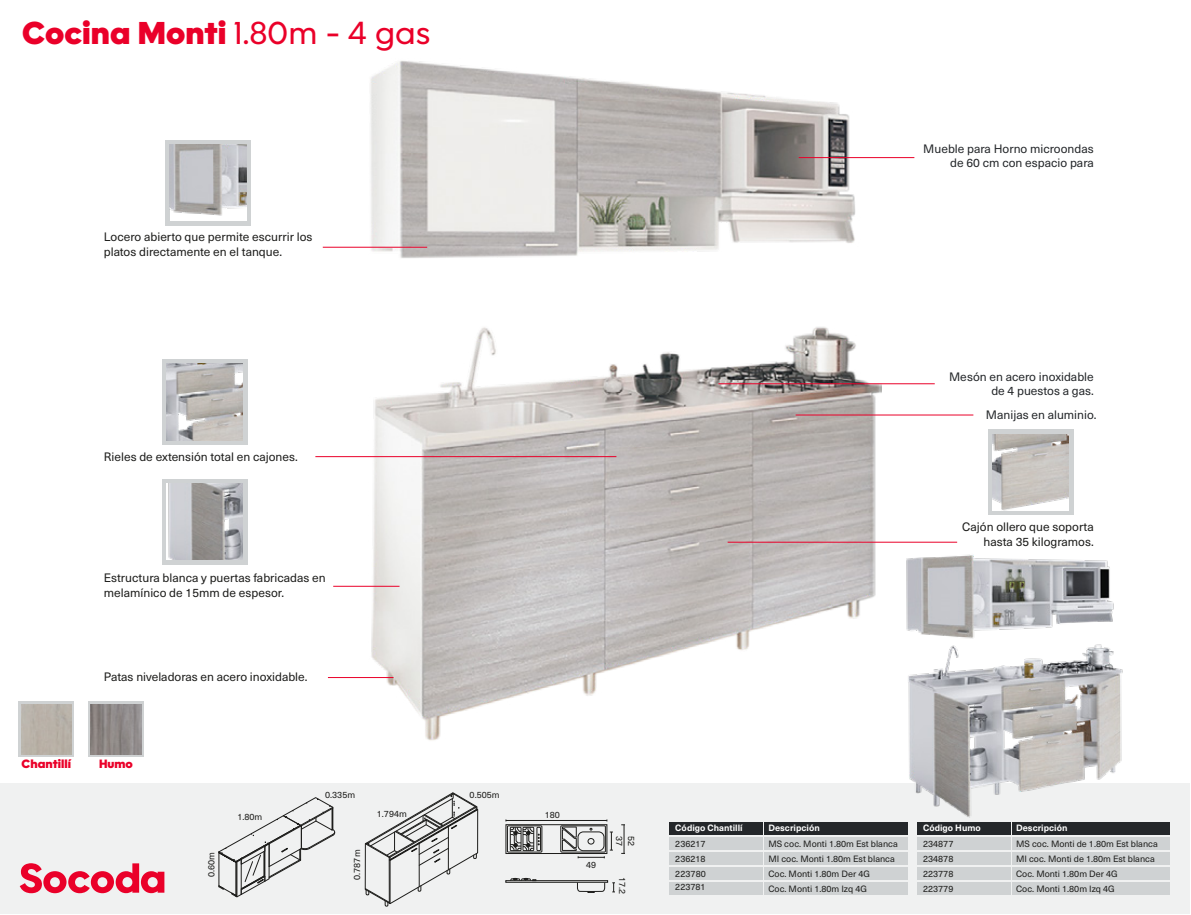
<style>
.page{position:relative;width:1191px;height:915px;background:#fff}
.page>*{position:absolute;margin:0;border:0;box-sizing:border-box;transform-origin:0 0}
.t1{font:800 31.5px "Cina GEO";color:#ea0029}
.t2{font:12px/14.4px "Neue Haas Unica W1 G";color:#1d1d1b}
.t3{font:12px/14.4px "Neue Haas Unica W1 G";color:#24272a;text-align:right}
.t4{font:800 12px "Cina GEO";color:#ea0029}
.t5{font:9px/15px "Neue Haas Unica W1 G";color:#1d1d1b;text-align:justify}
.t6{font:700 9px "Neue Haas Unica";color:#fff}
.s1{font-weight:400}
</style>
<div class="page">
<img style="left:369px;top:60px;width:512px;height:681px">
<div style="left:0;top:783px;width:1190px;height:131px;background:#f0f1f1"></div>
<hr style="left:328px;top:677px;width:65px;height:1px;background:#ea0029">
<hr style="left:333px;top:585px;width:66px;height:1px;background:#ea0029">
<hr style="left:795px;top:414px;width:178px;height:1px;background:#ea0029">
<hr style="left:323px;top:247px;width:104px;height:1px;background:#ea0029">
<hr style="left:798px;top:157px;width:116px;height:1px;background:#ea0029">
<hr style="left:727px;top:541px;width:230px;height:1px;background:#ea0029">
<hr style="left:315px;top:456px;width:301px;height:1px;background:#ea0029">
<hr style="left:718px;top:383px;width:216px;height:1px;background:#ea0029">
<svg style="left:19px;top:701px;width:55px;height:56px"></svg>
<div style="left:21px;top:704px;width:50px;height:50px;background:#b9b1a8"></div>
<svg style="left:88px;top:701px;width:56px;height:56px"></svg>
<img style="left:91px;top:704px;width:50px;height:50px">
<svg style="left:20px;top:863px;width:144px;height:29px"></svg>
<div style="left:506px;top:824px;width:101px;height:29px;border:1px solid #1d1d1b"></div>
<div style="left:578px;top:831px;width:26px;height:19px;border:1px solid #1d1d1b;border-radius:5px"></div>
<svg style="left:588px;top:838px;width:6px;height:6px"></svg>
<div style="left:560px;top:825px;width:45px;height:27px;border:1px solid #1d1d1b"></div>
<div style="left:507px;top:825px;width:35px;height:27px;border:1px solid #1d1d1b"></div>
<hr style="left:506px;top:819px;width:101px;height:1px;background:#1d1d1b">
<svg style="left:578px;top:856px;width:27px;height:2px"></svg>
<svg style="left:621px;top:824px;width:4px;height:29px"></svg>
<svg style="left:610px;top:831px;width:3px;height:19px"></svg>
<div style="left:537px;top:826px;width:4px;height:24px;border:1px solid #1d1d1b"></div>
<svg style="left:612px;top:882px;width:3px;height:10px"></svg>
<div style="left:505px;top:880px;width:103px;height:2px;border:1px solid #1d1d1b"></div>
<svg style="left:577px;top:881px;width:28px;height:11px"></svg>
<svg style="left:510px;top:877px;width:26px;height:3px"></svg>
<svg style="left:506px;top:819px;width:34px;height:31px"></svg>
<svg style="left:562px;top:826px;width:14px;height:24px"></svg>
<svg style="left:364px;top:792px;width:115px;height:114px"></svg>
<div style="left:670px;top:821px;width:93px;height:13px;background:#24272a"></div>
<div style="left:670px;top:836px;width:93px;height:13px;background:#cfd2d3"></div>
<div style="left:670px;top:851px;width:93px;height:13px;background:#cfd2d3"></div>
<div style="left:670px;top:866px;width:93px;height:13px;background:#cfd2d3"></div>
<div style="left:670px;top:881px;width:93px;height:13px;background:#cfd2d3"></div>
<div style="left:764px;top:821px;width:143px;height:13px;background:#24272a"></div>
<div style="left:764px;top:836px;width:143px;height:13px;background:#cfd2d3"></div>
<div style="left:764px;top:851px;width:143px;height:13px;background:#cfd2d3"></div>
<div style="left:764px;top:866px;width:143px;height:13px;background:#cfd2d3"></div>
<div style="left:764px;top:881px;width:143px;height:13px;background:#cfd2d3"></div>
<div style="left:917px;top:821px;width:93px;height:13px;background:#24272a"></div>
<div style="left:917px;top:836px;width:93px;height:13px;background:#cfd2d3"></div>
<div style="left:917px;top:851px;width:93px;height:13px;background:#cfd2d3"></div>
<div style="left:917px;top:866px;width:93px;height:13px;background:#cfd2d3"></div>
<div style="left:917px;top:881px;width:93px;height:13px;background:#cfd2d3"></div>
<div style="left:1012px;top:821px;width:157px;height:13px;background:#24272a"></div>
<div style="left:1012px;top:836px;width:157px;height:13px;background:#cfd2d3"></div>
<div style="left:1012px;top:851px;width:157px;height:13px;background:#cfd2d3"></div>
<div style="left:1012px;top:866px;width:157px;height:13px;background:#cfd2d3"></div>
<div style="left:1012px;top:881px;width:157px;height:13px;background:#cfd2d3"></div>
<svg style="left:218px;top:797px;width:117px;height:100px"></svg>
<div style="left:166px;top:140px;width:85px;height:85px;background:#cfd2d3"></div>
<img style="left:170px;top:144px;width:76px;height:77px">
<div style="left:162px;top:359px;width:85px;height:85px;background:#cfd2d3"></div>
<img style="left:166px;top:364px;width:77px;height:76px">
<div style="left:162px;top:479px;width:85px;height:85px;background:#cfd2d3"></div>
<img style="left:166px;top:483px;width:77px;height:76px">
<div style="left:988px;top:429px;width:85px;height:85px;background:#cfd2d3"></div>
<img style="left:992px;top:434px;width:76px;height:76px">
<img style="left:889px;top:541px;width:267px;height:284px">
<h1 class="t1" style="left:22px;top:7px;width:410px">Cocina Monti <span class="s1">1.80m - 4 gas</span></h1>
<h2 class="t2" style="left:104px;top:229px;width:210px">Locero abierto que permite escurrir los platos directamente en el tanque.</h2>
<h2 class="t2" style="left:104px;top:448px;width:195px">Rieles de extensión total en cajones.</h2>
<h2 class="t2" style="left:104px;top:569px;width:223px">Estructura blanca y puertas fabricadas en melamínico de 15mm de espesor.</h2>
<h2 class="t2" style="left:104px;top:669px;width:205px">Patas niveladoras en acero inoxidable.</h2>
<h2 class="t4" style="left:22px;top:753px;width:51px">Chantillí</h2>
<h2 class="t4" style="left:99px;top:753px;width:35px">Humo</h2>
<p class="t5" style="left:203px;top:876px;width:26px;rotate:-90deg">0.60m</p>
<p class="t5" style="left:237px;top:808px;width:26px">1.80m</p>
<p class="t5" style="left:325px;top:786px;width:32px">0.335m</p>
<p class="t5" style="left:349px;top:879px;width:32px;rotate:-90deg">0.787m</p>
<p class="t5" style="left:377px;top:805px;width:32px">1.794m</p>
<p class="t5" style="left:469px;top:786px;width:32px">0.505m</p>
<h2 class="t3" style="left:923px;top:141px;width:172px">Mueble para Horno microondas de 60 cm con espacio para</h2>
<h2 class="t3" style="left:949px;top:368px;width:146px">Mesón en acero inoxidable de 4 puestos a gas.</h2>
<h2 class="t3" style="left:986px;top:406px;width:112px">Manijas en aluminio.</h2>
<h2 class="t2" style="left:962px;top:519px;width:133px;text-align:right">Cajón ollero que soporta hasta 35 kilogramos.</h2>
<p class="t5" style="left:545px;top:806px;width:17px">180</p>
<p class="t5" style="left:586px;top:856px;width:12px">49</p>
<p class="t5" style="left:627px;top:835px;width:12px;rotate:90deg">37</p>
<p class="t5" style="left:639px;top:835px;width:12px;rotate:90deg">52</p>
<p class="t5" style="left:630px;top:876px;width:19px;rotate:90deg">17.2</p>
<p class="t6" style="left:675px;top:821px;width:69px">Código Chantillí</p>
<p class="t6" style="left:768px;top:821px;width:53px">Descripción</p>
<p class="t5" style="left:675px;top:835px;width:32px">236217<br>236218<br>223780</p>
<p class="t5" style="left:675px;top:878px;width:32px">223781</p>
<p class="t5" style="left:768px;top:835px;width:131px;text-align:left">MS coc. Monti 1.80m Est blanca<br>MI coc. Monti 1.80m Est blanca<br>Coc. Monti 1.80m Der 4G<br>Coc. Monti 1.80m Izq 4G</p>
<p class="t6" style="left:923px;top:821px;width:59px">Código Humo</p>
<p class="t6" style="left:1016px;top:821px;width:53px">Descripción</p>
<p class="t5" style="left:923px;top:835px;width:32px">234877<br>234878<br>223778<br>223779</p>
<p class="t5" style="left:1016px;top:835px;width:143px;text-align:left">MS coc. Monti de 1.80m Est blanca<br>MI coc. Monti de 1.80m Est blanca<br>Coc. Monti 1.80m Der 4G<br>Coc. Monti 1.80m Izq 4G</p>
</div>
